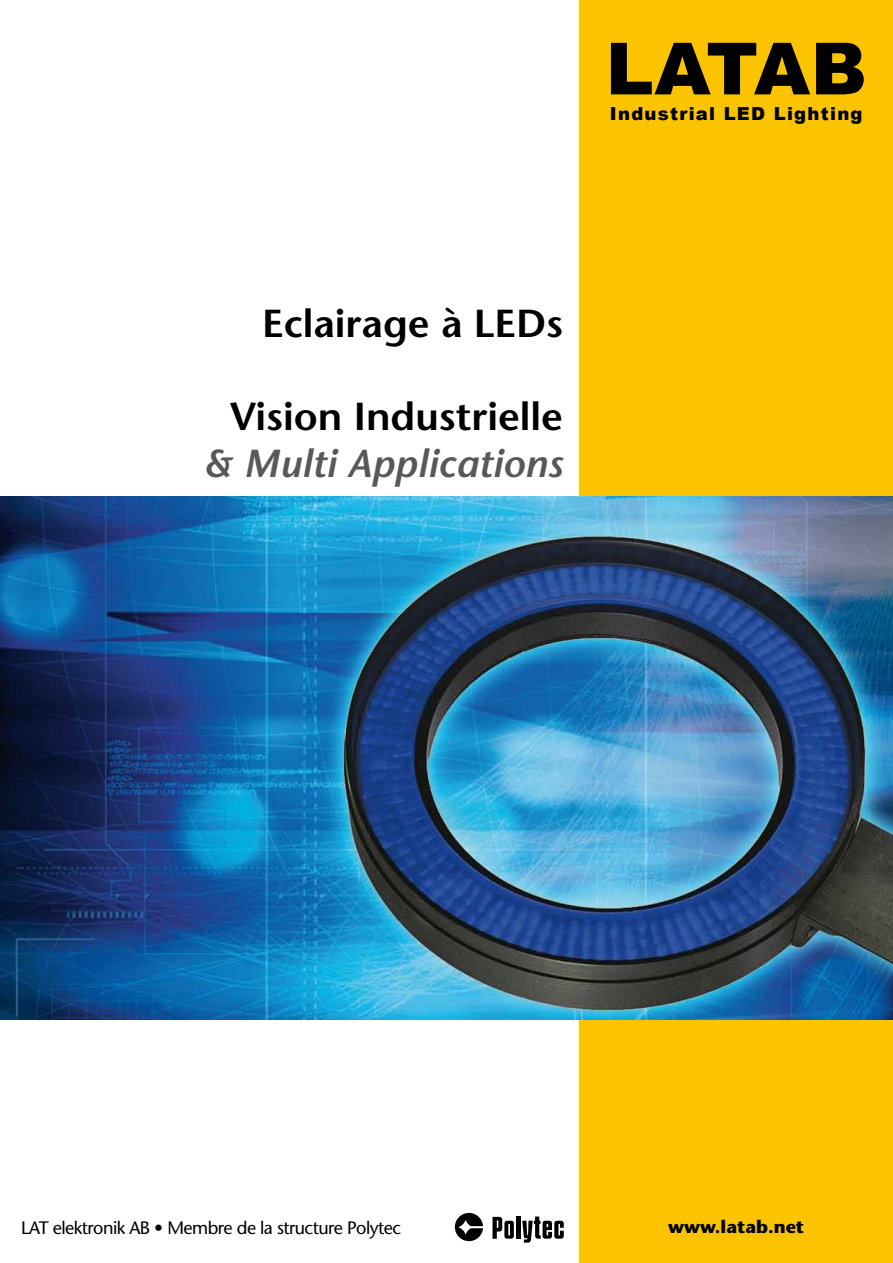
<style>
.page{position:relative;width:893px;height:1263px;background:#fff}
.page>*{position:absolute;margin:0;border:0;box-sizing:border-box;transform-origin:0 0}
.t1{font:900 72px "Arial";letter-spacing:-.025em;color:#000}
.t2{font:600 39px "Stone Sans LT";color:#000}
.t3{font:italic 600 39px "Stone Sans LT";color:#58585a}
.t4{font:18px "Stone Sans LT";letter-spacing:-.03em;color:#000}
.t5{font:900 18px "Arial";letter-spacing:.07em;color:#000}
.t6{font:700 18px "Stone Sans LT";color:#000}
</style>
<div class="page">
<div style="left:580px;top:0;width:313px;height:1263px;background:#fcc400"></div>
<img style="left:0;top:496px;width:893px;height:523px">
<hr style="left:516px;top:1216px;width:4px;height:23px;background:#000">
<svg style="left:492px;top:1217px;width:22px;height:22px"></svg>
<svg style="left:455px;top:1213px;width:28px;height:28px"></svg>
<svg style="left:522px;top:1216px;width:42px;height:26px"></svg>
<h1 class="t1" style="left:606px;top:16px;width:263px">LATAB</h1>
<p class="t5" style="left:610px;top:101px;width:254px">Industrial LED Lighting</p>
<h2 class="t2" style="left:262px;top:300px;width:302px">Eclairage à LEDs</h2>
<h2 class="t2" style="left:230px;top:393px;width:334px">Vision Industrielle</h2>
<h2 class="t3" style="left:203px;top:440px;width:362px">&amp; Multi Applications</h2>
<p class="t4" style="left:21px;top:1217px;width:381px">LAT elektronik AB • Membre de la structure Polytec</p>
<p class="t6" style="left:668px;top:1216px;width:138px">www.latab.net</p>
</div>
